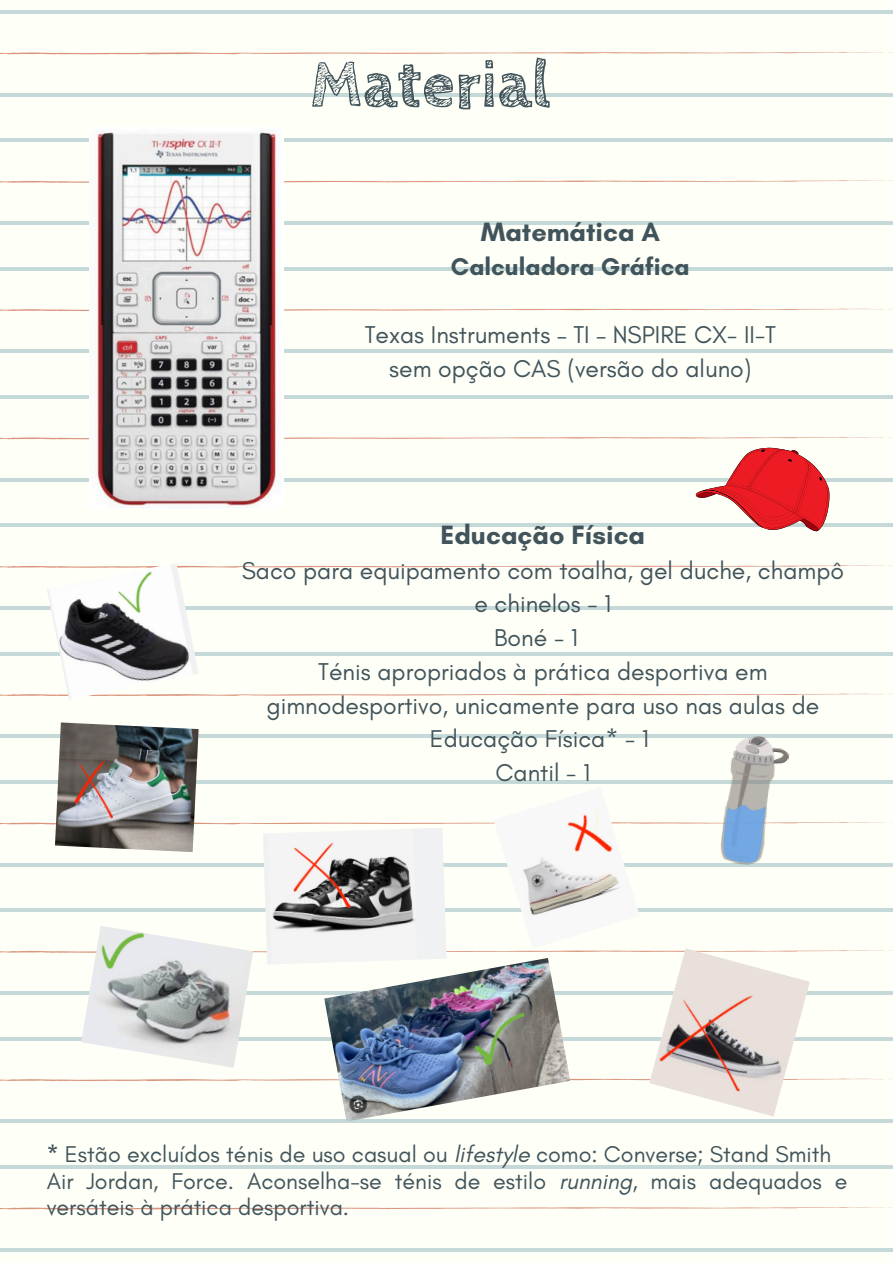
<style>
.page{position:relative;width:893px;height:1263px;background:#fefff2}
.page>*{position:absolute;margin:0;border:0;box-sizing:border-box;transform-origin:0 0}
.t1{font:700 67.43px "Cabin Sketch";color:#41545b}
.t2{font:700 27px "Glacial Indifference";color:#41545b}
.t3{font:24.75px/33.8px "Glacial Indifference";color:#41545b;text-align:center}
.t4{font:700 24.75px "Glacial Indifference";color:#41545b}
.t5{font:23.25px/26.4px "Glacial Indifference";color:#41545b}
.s1{font-weight:700}
.s2{font-style:italic}
</style>
<div class="page">
<svg style="left:0;top:52px;width:892px;height:3px"></svg>
<svg style="left:0;top:180px;width:892px;height:3px"></svg>
<svg style="left:0;top:309px;width:891px;height:2px"></svg>
<svg style="left:0;top:565px;width:892px;height:3px"></svg>
<svg style="left:0;top:694px;width:891px;height:2px"></svg>
<svg style="left:0;top:822px;width:892px;height:3px"></svg>
<svg style="left:0;top:950px;width:892px;height:3px"></svg>
<svg style="left:0;top:1078px;width:892px;height:3px"></svg>
<svg style="left:0;top:1207px;width:892px;height:3px"></svg>
<hr style="left:0;top:10px;width:893px;height:4px;background:#c5d9d8">
<hr style="left:0;top:93px;width:893px;height:3px;background:#a0c2bf">
<hr style="left:0;top:138px;width:893px;height:4px;background:#c5d9d8">
<hr style="left:0;top:221px;width:893px;height:4px;background:#c5d9d8">
<hr style="left:0;top:267px;width:893px;height:3px;background:#a0c2bf">
<hr style="left:0;top:349px;width:893px;height:4px;background:#c5d9d8">
<hr style="left:0;top:395px;width:893px;height:4px;background:#c5d9d8">
<hr style="left:0;top:606px;width:893px;height:4px;background:#c5d9d8">
<hr style="left:0;top:652px;width:893px;height:3px;background:#a0c2bf">
<hr style="left:0;top:734px;width:893px;height:4px;background:#c5d9d8">
<hr style="left:0;top:780px;width:893px;height:4px;background:#c5d9d8">
<hr style="left:0;top:863px;width:893px;height:3px;background:#a0c2bf">
<hr style="left:0;top:908px;width:893px;height:4px;background:#c5d9d8">
<hr style="left:0;top:991px;width:893px;height:4px;background:#c5d9d8">
<hr style="left:0;top:1037px;width:893px;height:3px;background:#a0c2bf">
<hr style="left:0;top:1119px;width:893px;height:4px;background:#c5d9d8">
<hr style="left:0;top:1165px;width:893px;height:4px;background:#c5d9d8">
<hr style="left:0;top:1248px;width:893px;height:3px;background:#c5d9d8">
<img style="left:89px;top:127px;width:194px;height:297px">
<img style="left:649px;top:948px;width:161px;height:168px">
<img style="left:493px;top:810px;width:147px;height:106px">
<img style="left:47px;top:564px;width:152px;height:136px">
<img style="left:81px;top:926px;width:172px;height:142px">
<img style="left:324px;top:958px;width:246px;height:163px">
<img style="left:55px;top:722px;width:144px;height:130px">
<img style="left:263px;top:828px;width:183px;height:136px">
<img style="left:719px;top:736px;width:72px;height:131px">
<svg style="left:0;top:424px;width:892px;height:108px"></svg>
<p class="t1" style="left:310px;top:47px;width:243px">Material</p>
<p class="t2" style="left:481px;top:215px;width:181px">Matemática A</p>
<p class="t4" style="left:451px;top:252px;width:240px">Calculadora Gráfica</p>
<p class="t3" style="left:365px;top:317px;width:413px">Texas Instruments – TI – NSPIRE CX- II-T</p>
<p class="t3" style="left:389px;top:351px;width:364px">sem opção CAS (versão do aluno)</p>
<h1 class="t2" style="left:440px;top:519px;width:206px">Educação Física</h1>
<p class="t3" style="left:242px;top:553px;width:604px">Saco para equipamento com toalha, gel duche, champô e chinelos - 1</p>
<h2 class="t3" style="left:494px;top:621px;width:85px">Boné - 1</h2>
<p class="t3" style="left:318px;top:654px;width:451px">Ténis apropriados à prática desportiva em</p>
<p class="t3" style="left:266px;top:688px;width:554px">gimnodesportivo, unicamente para uso nas aulas de<br>Educação Física* - 1<br>Cantil - 1</p>
<p class="t5" style="left:47px;top:1141px;width:786px"><span class="s1">*</span> Estão excluídos ténis de uso casual ou <span class="s2">lifestyle</span> como: Converse; Stand Smith</p>
<p class="t5" style="left:47px;top:1167px;width:802px">Air Jordan, Force. Aconselha-se ténis de estilo <span class="s2">running</span>, mais adequados e versáteis à prática desportiva.</p>
</div>
